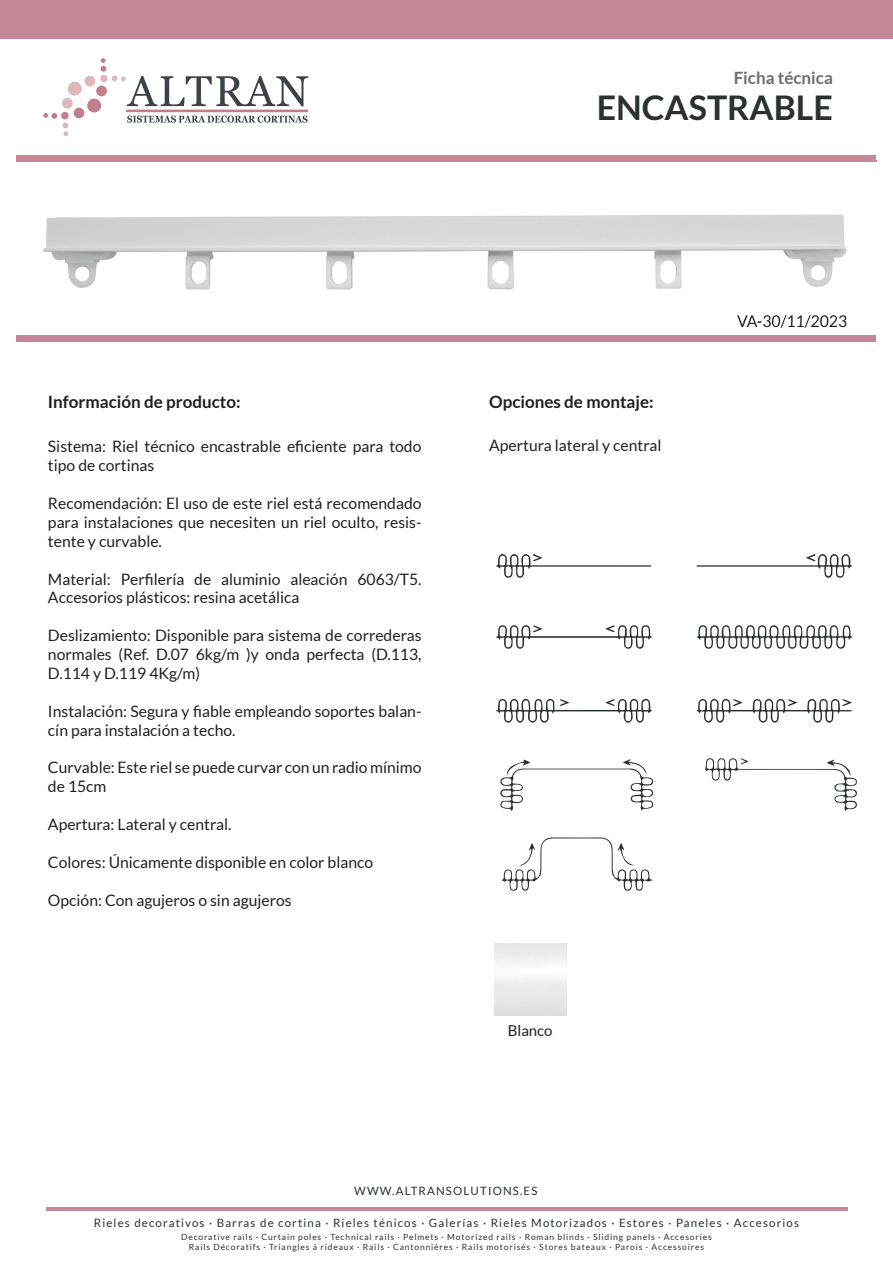
<style>
.page{position:relative;width:893px;height:1263px;background:#fff}
.page>*{position:absolute;margin:0;border:0;box-sizing:border-box;transform-origin:0 0}
.t1{font:700 34.05px "Lato";color:#293131}
.t2{font:700 16.95px "Lato";color:#231f20}
.t3{font:700 16.95px "Lato";color:#6c6d70}
.t4{font:15.75px/18.9px "Lato";color:#231f20}
.t5{font:15px "Lato";color:#231f20}
.t6{font:11.55px "Lato";letter-spacing:.1em;color:#293131}
.t7{font:8.55px/10.2px "Lato";letter-spacing:.1em;color:#293131;text-align:center}
</style>
<div class="page">
<svg style="left:43px;top:113px;width:14px;height:6px"></svg>
<div style="left:61px;top:112px;width:8px;height:7px;background:#c07f8a;border-radius:50%"></div>
<div style="left:74px;top:108px;width:10px;height:10px;background:#c07f8a;border-radius:50%"></div>
<div style="left:87px;top:99px;width:14px;height:13px;background:#c07f8a;border-radius:50%"></div>
<div style="left:96px;top:86px;width:11px;height:10px;background:#c07f8a;border-radius:50%"></div>
<svg style="left:101px;top:58px;width:5px;height:14px"></svg>
<hr style="left:126px;top:110px;width:182px;height:2px;background:#c07f8a">
<svg style="left:112px;top:75px;width:196px;height:31px"></svg>
<div style="left:100px;top:75px;width:8px;height:7px;background:#ddb8bb;border-radius:50%"></div>
<div style="left:85px;top:76px;width:10px;height:11px;background:#ddb8bb;border-radius:50%"></div>
<div style="left:68px;top:82px;width:14px;height:14px;background:#ddb8bb;border-radius:50%"></div>
<div style="left:62px;top:98px;width:11px;height:11px;background:#ddb8bb;border-radius:50%"></div>
<svg style="left:63px;top:123px;width:5px;height:13px"></svg>
<svg style="left:127px;top:116px;width:181px;height:7px"></svg>
<div style="left:0;top:0;width:893px;height:38px;background:#c68897"></div>
<div style="left:17px;top:156px;width:859px;height:6px;background:#c68897"></div>
<div style="left:17px;top:335px;width:859px;height:6px;background:#c68897"></div>
<hr style="left:46px;top:1207px;width:801px;height:4px;background:#c68897">
<svg style="left:696px;top:625px;width:156px;height:24px"></svg>
<svg style="left:696px;top:554px;width:156px;height:24px"></svg>
<svg style="left:496px;top:554px;width:156px;height:24px"></svg>
<svg style="left:496px;top:625px;width:156px;height:24px"></svg>
<svg style="left:696px;top:699px;width:156px;height:24px"></svg>
<svg style="left:496px;top:699px;width:156px;height:24px"></svg>
<img style="left:16px;top:160px;width:194px;height:130px">
<img style="left:210px;top:214px;width:630px;height:76px">
<img style="left:840px;top:160px;width:37px;height:159px">
<img style="left:17px;top:160px;width:859px;height:2px">
<img style="left:737px;top:315px;width:109px;height:6px">
<svg style="left:500px;top:759px;width:153px;height:52px"></svg>
<svg style="left:705px;top:758px;width:152px;height:53px"></svg>
<svg style="left:501px;top:837px;width:152px;height:54px"></svg>
<p class="t3" style="left:734px;top:68px;width:101px">Ficha técnica</p>
<h1 class="t1" style="left:597px;top:89px;width:238px">ENCASTRABLE</h1>
<p class="t2" style="left:48px;top:392px;width:194px">Información de producto:</p>
<p class="t2" style="left:489px;top:392px;width:166px">Opciones de montaje:</p>
<p class="t4" style="left:489px;top:436px;width:174px">Apertura lateral y central</p>
<p class="t4" style="left:48px;top:437px;width:375px">Sistema: Riel técnico encastrable eficiente para todo tipo de cortinas</p>
<p class="t4" style="left:48px;top:494px;width:375px;text-align:justify">Recomendación: El uso de este riel está recomendado para instalaciones que necesiten un riel oculto, resis&shy;tente y curvable.</p>
<p class="t4" style="left:48px;top:569px;width:375px">Material: Perfilería de aluminio aleación 6063/T5.<br>Accesorios plásticos: resina acetálica</p>
<p class="t4" style="left:48px;top:626px;width:375px;text-align:justify">Deslizamiento: Disponible para sistema de correderas normales (Ref. D.07 6kg/m )y onda perfecta (D.113, D.114 y D.119 4Kg/m)</p>
<p class="t4" style="left:48px;top:701px;width:375px">Instalación: Segura y fiable empleando soportes balan&shy;cín para instalación a techo.</p>
<p class="t4" style="left:48px;top:758px;width:375px">Curvable: Este riel se puede curvar con un radio mínimo de 15cm</p>
<p class="t4" style="left:48px;top:815px;width:185px">Apertura: Lateral y central.</p>
<p class="t4" style="left:48px;top:852px;width:327px">Colores: Únicamente disponible en color blanco</p>
<p class="t4" style="left:48px;top:890px;width:245px">Opción: Con agujeros o sin agujeros</p>
<p class="t5" style="left:508px;top:1022px;width:46px">Blanco</p>
<p class="t4" style="left:737px;top:311px;width:112px">VA-30/11/2023</p>
<p class="t6" style="left:354px;top:1184px;width:185px">WWW.ALTRANSOLUTIONS.ES</p>
<p class="t6" style="left:94px;top:1216px;width:707px">Rieles decorativos · Barras de cortina · Rieles ténicos · Galerías · Rieles Motorizados · Estores · Paneles · Accesorios</p>
<p class="t7" style="left:181px;top:1231px;width:532px">Decorative rails · Curtain poles · Technical rails · Pelmets · Motorized rails · Roman blinds · Sliding panels · Accesories<br>Rails Décoratifs · Triangles á rideaux · Rails · Cantonnières · Rails motorisés · Stores bateaux · Parois · Accessoires</p>
</div>
